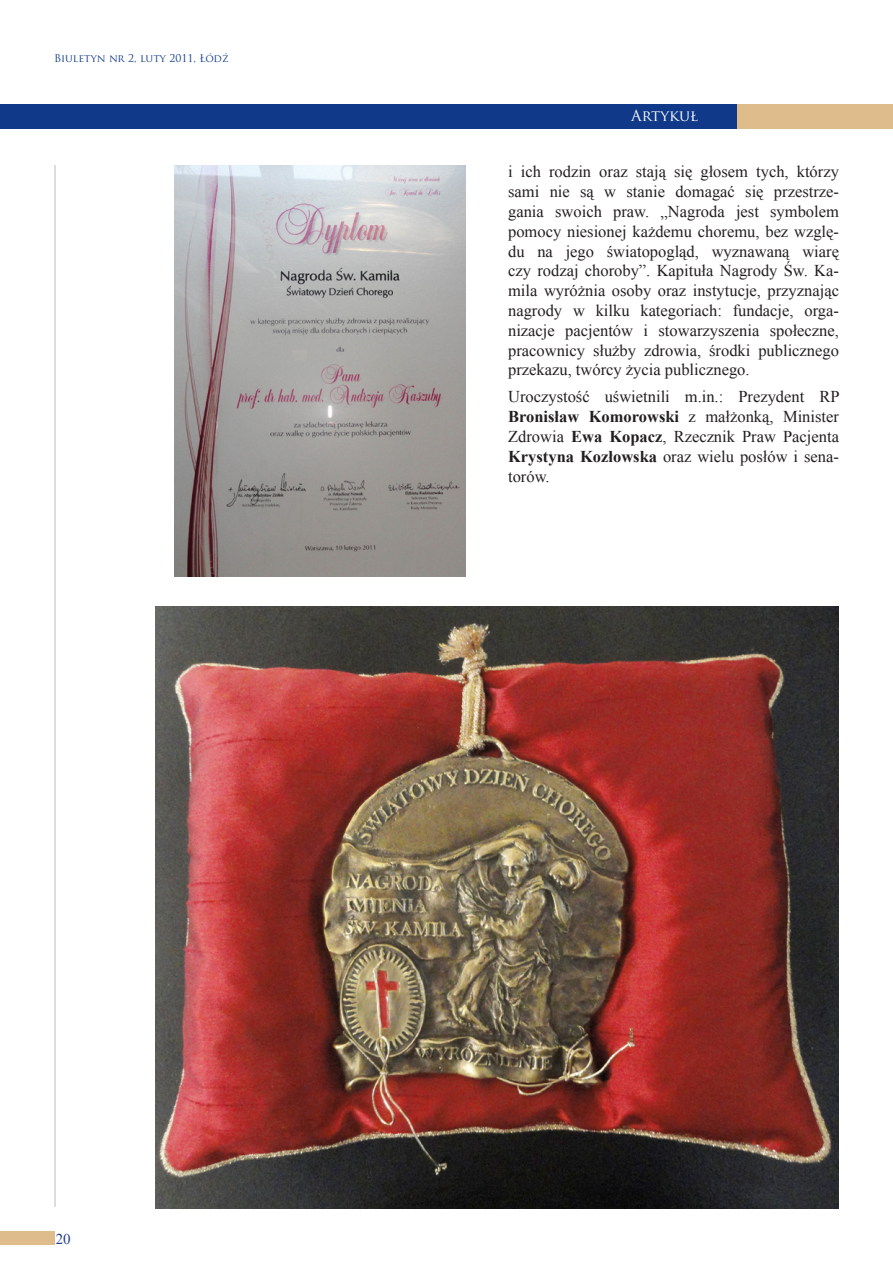
<style>
.page{position:relative;width:893px;height:1263px;background:#fff}
.page>*{position:absolute;margin:0;border:0;box-sizing:border-box;transform-origin:0 0}
.t1{font:16.5px/19.8px "Times New Roman";color:#231f20;text-align:justify}
.t2{font:15px "Trajan Pro";color:#fff}
.t3{font:15px "Times New Roman";color:#223f99}
.t4{font:10.5px "Trajan Pro";color:#103a89}
.s1{font-weight:700}
</style>
<div class="page">
<div style="left:0;top:104px;width:893px;height:25px;background:#103a89"></div>
<div style="left:0;top:1231px;width:55px;height:14px;background:#debc8c"></div>
<div style="left:737px;top:104px;width:156px;height:25px;background:#debc8c"></div>
<img style="left:156px;top:606px;width:683px;height:603px">
<img style="left:175px;top:166px;width:290px;height:411px">
<hr style="left:54px;top:165px;width:1px;height:1042px;background:#dcdddf">
<p class="t4" style="left:54px;top:51px;width:176px">Biuletyn nr 2, luty 2011, Łódź</p>
<p class="t2" style="left:631px;top:106px;width:68px">Artykuł</p>
<p class="t1" style="left:508px;top:162px;width:332px">i ich rodzin oraz stają się głosem tych, którzy sami nie są w stanie domagać się przestrze&shy;gania swoich praw. „Nagroda jest symbolem pomocy niesionej każdemu choremu, bez wzglę&shy;du na jego światopogląd, wyznawaną wiarę czy rodzaj choroby”. Kapituła Nagrody Św. Ka&shy;mila wyróżnia osoby oraz instytucje, przyznając nagrody w kilku kategoriach: fundacje, orga&shy;nizacje pacjentów i stowarzyszenia społeczne, pracownicy służby zdrowia, środki publicznego przekazu, twórcy życia publicznego.</p>
<p class="t1" style="left:508px;top:387px;width:333px">Uroczystość uświetnili m.in.: Prezydent RP <span class="s1">Bronisław Komorowski</span> z małżonką, Minister Zdrowia <span class="s1">Ewa Kopacz</span>, Rzecznik Praw Pacjenta <span class="s1">Krystyna Kozłowska</span> oraz wielu posłów i sena&shy;torów.</p>
<p class="t3" style="left:56px;top:1229px;width:16px">20</p>
</div>
